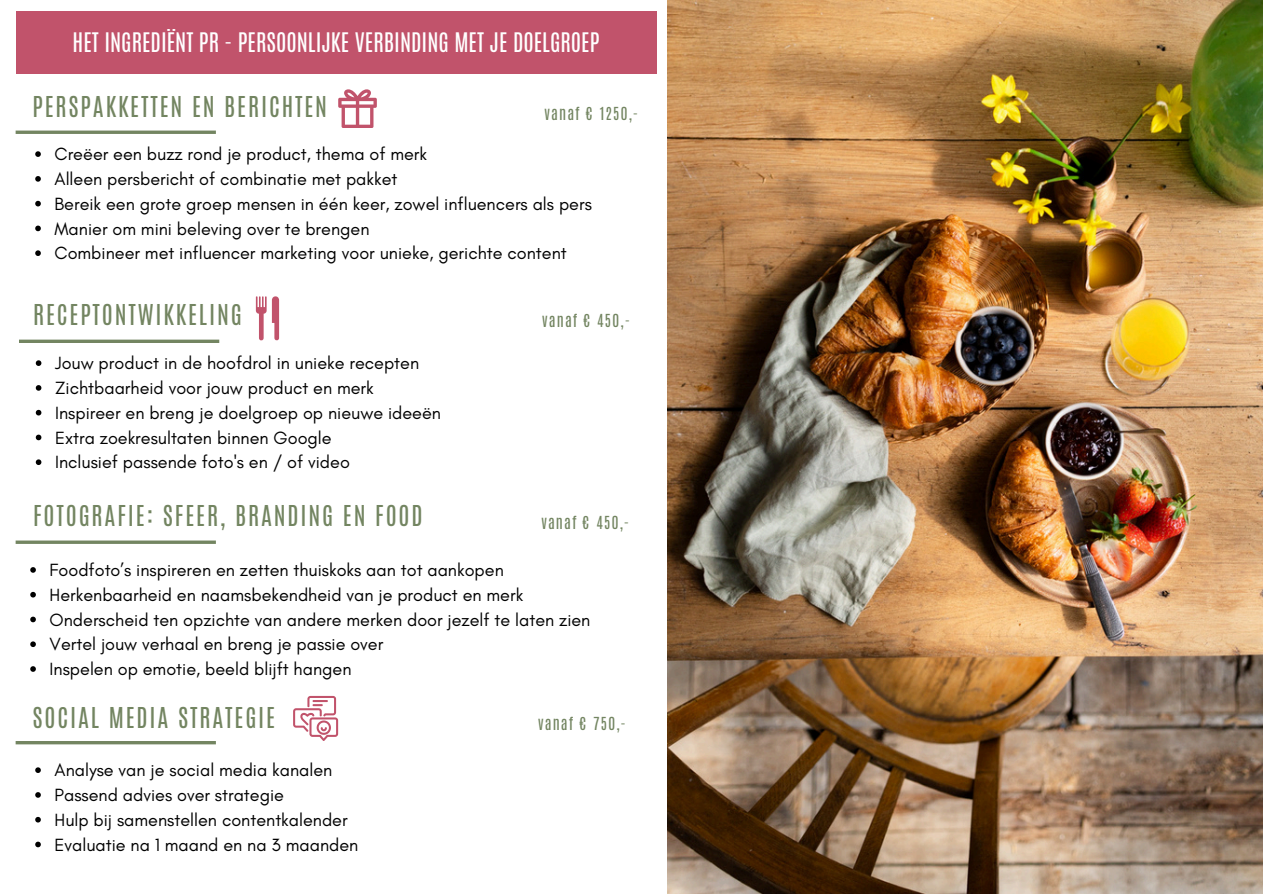
<style>
.page{position:relative;width:1263px;height:894px;background:#fff}
.page>*{position:absolute;margin:0;border:0;box-sizing:border-box;transform-origin:0 0}
.t1{font:24px "Antonio";letter-spacing:.075em;color:#738561}
.t2{font:22.5px "Antonio";color:#fff}
.t3{font:18px "Glacial Indifference";color:#000}
.t4{font:15px "Antonio";letter-spacing:.075em;color:#738561}
</style>
<div class="page">
<svg style="left:16px;top:130px;width:200px;height:4px"></svg>
<svg style="left:338px;top:89px;width:38px;height:39px"></svg>
<img style="left:668px;top:0;width:595px;height:893px">
<svg style="left:35px;top:151px;width:6px;height:6px"></svg>
<svg style="left:35px;top:176px;width:6px;height:6px"></svg>
<svg style="left:35px;top:201px;width:6px;height:5px"></svg>
<svg style="left:35px;top:225px;width:6px;height:6px"></svg>
<svg style="left:35px;top:250px;width:6px;height:6px"></svg>
<div style="left:16px;top:11px;width:640px;height:63px;background:#c1536b"></div>
<hr style="left:16px;top:540px;width:200px;height:3px;background:#738561">
<svg style="left:19px;top:339px;width:200px;height:4px"></svg>
<svg style="left:256px;top:296px;width:23px;height:45px"></svg>
<svg style="left:36px;top:360px;width:5px;height:6px"></svg>
<svg style="left:36px;top:385px;width:5px;height:5px"></svg>
<svg style="left:36px;top:410px;width:5px;height:5px"></svg>
<svg style="left:36px;top:434px;width:5px;height:6px"></svg>
<svg style="left:36px;top:459px;width:5px;height:6px"></svg>
<svg style="left:30px;top:567px;width:6px;height:5px"></svg>
<svg style="left:30px;top:591px;width:6px;height:6px"></svg>
<svg style="left:30px;top:616px;width:6px;height:6px"></svg>
<svg style="left:30px;top:641px;width:6px;height:6px"></svg>
<svg style="left:30px;top:666px;width:6px;height:5px"></svg>
<svg style="left:16px;top:741px;width:200px;height:3px"></svg>
<svg style="left:293px;top:695px;width:45px;height:45px"></svg>
<svg style="left:35px;top:767px;width:6px;height:5px"></svg>
<svg style="left:35px;top:792px;width:6px;height:5px"></svg>
<svg style="left:35px;top:816px;width:6px;height:6px"></svg>
<svg style="left:35px;top:841px;width:6px;height:6px"></svg>
<p class="t2" style="left:73px;top:26px;width:528px">HET INGREDIËNT PR - PERSOONLIJKE VERBINDING MET JE DOELGROEP</p>
<p class="t1" style="left:33px;top:90px;width:296px">PERSPAKKETTEN EN BERICHTEN</p>
<h1 class="t3" style="left:55px;top:143px;width:374px">Creëer een buzz rond je product, thema of merk</h1>
<p class="t3" style="left:55px;top:168px;width:344px">Alleen persbericht of combinatie met pakket</p>
<p class="t3" style="left:55px;top:193px;width:539px">Bereik een grote groep mensen in één keer, zowel influencers als pers</p>
<p class="t3" style="left:55px;top:217px;width:316px">Manier om mini beleving over te brengen</p>
<p class="t3" style="left:55px;top:242px;width:514px">Combineer met influencer marketing voor unieke, gerichte content</p>
<p class="t4" style="left:545px;top:102px;width:95px">vanaf € 1250,-</p>
<p class="t1" style="left:33px;top:297px;width:210px">RECEPTONTWIKKELING</p>
<p class="t3" style="left:55px;top:352px;width:366px">Jouw product in de hoofdrol in unieke recepten</p>
<p class="t3" style="left:55px;top:377px;width:320px">Zichtbaarheid voor jouw product en merk</p>
<p class="t3" style="left:55px;top:401px;width:387px">Inspireer en breng je doelgroep op nieuwe ideeën</p>
<p class="t3" style="left:55px;top:426px;width:278px">Extra zoekresultaten binnen Google</p>
<p class="t3" style="left:55px;top:451px;width:296px">Inclusief passende foto's en / of video</p>
<h1 class="t1" style="left:33px;top:499px;width:391px">FOTOGRAFIE: SFEER, BRANDING EN FOOD</h1>
<p class="t4" style="left:542px;top:310px;width:89px">vanaf € 450,-</p>
<p class="t4" style="left:541px;top:511px;width:89px">vanaf € 450,-</p>
<h1 class="t3" style="left:50px;top:559px;width:456px">Foodfoto’s inspireren en zetten thuiskoks aan tot aankopen</h1>
<p class="t3" style="left:50px;top:583px;width:475px">Herkenbaarheid en naamsbekendheid van je product en merk</p>
<p class="t3" style="left:50px;top:608px;width:542px">Onderscheid ten opzichte van andere merken door jezelf te laten zien</p>
<p class="t3" style="left:50px;top:633px;width:335px">Vertel jouw verhaal en breng je passie over</p>
<p class="t3" style="left:50px;top:658px;width:303px">Inspelen op emotie, beeld blijft hangen</p>
<p class="t1" style="left:33px;top:700px;width:244px">SOCIAL MEDIA STRATEGIE</p>
<p class="t3" style="left:55px;top:759px;width:279px">Analyse van je social media kanalen</p>
<h1 class="t3" style="left:55px;top:783px;width:231px">Passend advies over strategie</h1>
<p class="t3" style="left:55px;top:808px;width:295px">Hulp bij samenstellen contentkalender</p>
<p class="t3" style="left:55px;top:833px;width:305px">Evaluatie na 1 maand en na 3 maanden</p>
<p class="t4" style="left:538px;top:712px;width:89px">vanaf € 750,-</p>
</div>
